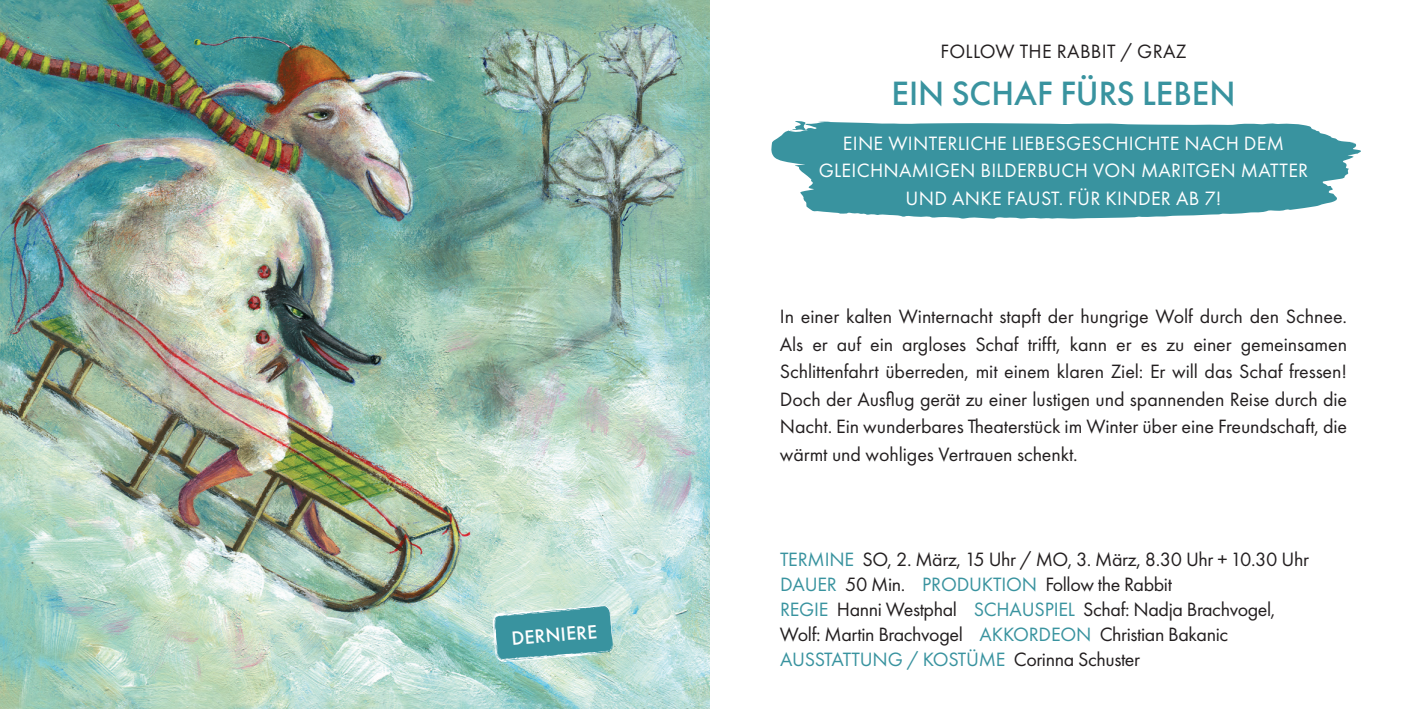
<style>
.page{position:relative;width:1418px;height:709px;background:#fff}
.page>*{position:absolute;margin:0;border:0;box-sizing:border-box;transform-origin:0 0}
.t1{font:500 35px "Futura PT";color:#39939f}
.t2{font:20px/27.5px "Futura PT";letter-spacing:-.02em;color:#231f20}
.t3{font:20px/27.5px "Futura PT";letter-spacing:.015em;color:#fff;text-align:center}
.t4{font:20px "Futura PT";letter-spacing:.015em;color:#231f20}
.t5{font:500 20px "Futura PT";color:#fff}
.s1{color:#39939f}
</style>
<div class="page">
<img style="left:0;top:0;width:709px;height:709px">
<svg style="left:771px;top:121px;width:589px;height:98px;background:#55a2ac"></svg>
<svg style="left:492px;top:604px;width:121px;height:58px;background:#63aab0"></svg>
<p class="t5" style="left:510px;top:626px;width:87px;rotate:-5deg">DERNIERE</p>
<p class="t4" style="left:940px;top:39px;width:248px">FOLLOW THE RABBIT / GRAZ</p>
<h1 class="t1" style="left:891px;top:72px;width:345px">EIN SCHAF FÜRS LEBEN</h1>
<p class="t3" style="left:818px;top:129px;width:491px">EINE WINTERLICHE LIEBESGESCHICHTE NACH DEM<br>GLEICHNAMIGEN BILDERBUCH VON MARITGEN MATTER<br>UND ANKE FAUST. FÜR KINDER AB 7!</p>
<p class="t2" style="left:780px;top:303px;width:568px;text-align:justify">In einer kalten Winternacht stapft der hungrige Wolf durch den Schnee.<br>Als er auf ein argloses Schaf trifft, kann er es zu einer gemeinsamen Schlittenfahrt überreden, mit einem klaren Ziel: Er will das Schaf fressen!<br>Doch der Ausflug gerät zu einer lustigen und spannenden Reise durch die Nacht. Ein wunderbares Theaterstück im Winter über eine Freundschaft, die wärmt und wohliges Vertrauen schenkt.</p>
<p class="t2" style="left:780px;top:546px;width:530px;line-height:25px"><span class="s1">TERMINE</span> SO, 2. März, 15 Uhr / MO, 3. März, 8.30 Uhr + 10.30 Uhr <span class="s1">DAUER</span> 50 Min. <span class="s1">PRODUKTION</span> Follow the Rabbit<br><span class="s1">REGIE</span> Hanni Westphal <span class="s1">SCHAUSPIEL</span> Schaf: Nadja Brachvogel, Wolf: Martin Brachvogel <span class="s1">AKKORDEON</span> Christian Bakanic <span class="s1">AUSSTATTUNG / KOSTÜME</span> Corinna Schuster</p>
</div>
